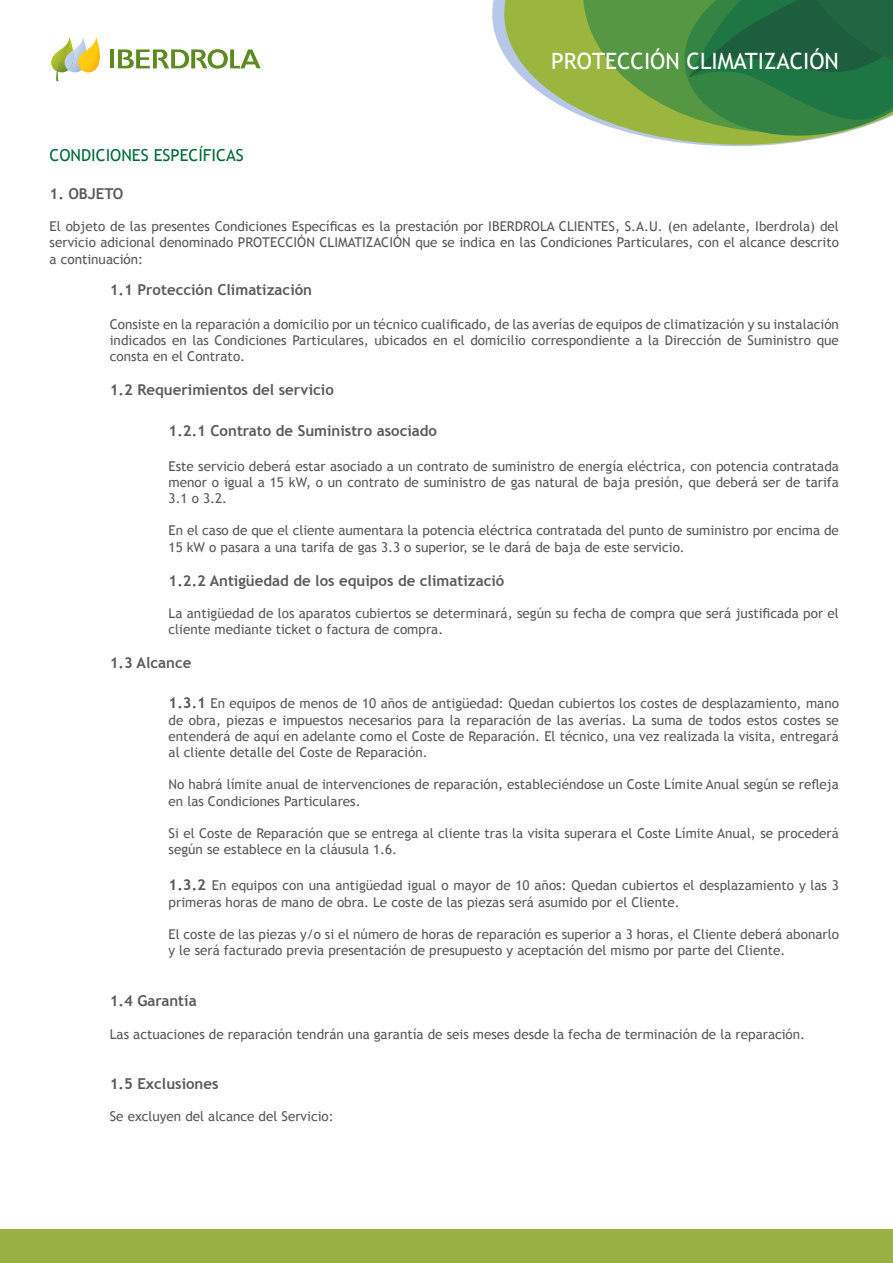
<style>
.page{position:relative;width:893px;height:1263px;background:#fff}
.page>*{position:absolute;margin:0;border:0;box-sizing:border-box;transform-origin:0 0}
.t1{font:22.5px "Trebuchet MS";color:#fff}
.t2{font:16.5px "Trebuchet MS";color:#006938}
.t3{font:700 15px "Trebuchet MS";color:#595a5c}
.t4{font:13.5px/16.2px "Trebuchet MS";color:#575756}
.s1{font-weight:700;font-size:15px}
</style>
<div class="page">
<svg style="left:492px;top:0;width:274px;height:146px"></svg>
<svg style="left:504px;top:0;width:79px;height:145px;fill:#9ab63f"></svg>
<svg style="left:583px;top:0;width:310px;height:145px;background:#508d4f"></svg>
<svg style="left:51px;top:37px;width:49px;height:44px"></svg>
<hr style="left:110px;top:49px;width:4px;height:19px;background:#5d8a1e">
<svg style="left:118px;top:49px;width:143px;height:20px"></svg>
<div style="left:0;top:1229px;width:893px;height:34px;background:#97b143"></div>
<h1 class="t1" style="left:551px;top:47px;width:289px">PROTECCIÓN CLIMATIZACIÓN</h1>
<p class="t2" style="left:50px;top:145px;width:196px">CONDICIONES ESPECÍFICAS</p>
<p class="t3" style="left:50px;top:184px;width:75px">1. OBJETO</p>
<p class="t4" style="left:50px;top:218px;width:791px;text-align:justify">El objeto de las presentes Condiciones Específicas es la prestación por IBERDROLA CLIENTES, S.A.U. (en adelante, Iberdrola) del servicio adicional denominado PROTECCIÓN CLIMATIZACIÓN que se indica en las Condiciones Particulares, con el alcance descrito a continuación:</p>
<p class="t3" style="left:110px;top:280px;width:204px">1.1 Protección Climatización</p>
<p class="t4" style="left:110px;top:316px;width:731px;text-align:justify">Consiste en la reparación a domicilio por un técnico cualificado, de las averías de equipos de climatización y su instalación indicados en las Condiciones Particulares, ubicados en el domicilio correspondiente a la Dirección de Suministro que consta en el Contrato.</p>
<p class="t3" style="left:110px;top:381px;width:226px">1.2 Requerimientos del servicio</p>
<p class="t3" style="left:169px;top:422px;width:270px">1.2.1 Contrato de Suministro asociado</p>
<p class="t4" style="left:169px;top:458px;width:672px;text-align:justify">Este servicio deberá estar asociado a un contrato de suministro de energía eléctrica, con potencia contratada menor o igual a 15 kW, o un contrato de suministro de gas natural de baja presión, que deberá ser de tarifa 3.1 o 3.2.</p>
<p class="t4" style="left:169px;top:523px;width:672px">En el caso de que el cliente aumentara la potencia eléctrica contratada del punto de suministro por encima de<br>15 kW o pasara a una tarifa de gas 3.3 o superior, se le dará de baja de este servicio.</p>
<p class="t3" style="left:169px;top:571px;width:337px">1.2.2 Antigüedad de los equipos de climatizació</p>
<p class="t4" style="left:169px;top:605px;width:672px">La antigüedad de los aparatos cubiertos se determinará, según su fecha de compra que será justificada por el cliente mediante ticket o factura de compra.</p>
<p class="t3" style="left:110px;top:653px;width:83px">1.3 Alcance</p>
<p class="t4" style="left:169px;top:696px;width:672px;text-align:justify"><span class="s1">1.3.1</span> En equipos de menos de 10 años de antigüedad: Quedan cubiertos los costes de desplazamiento, mano de obra, piezas e impuestos necesarios para la reparación de las averías. La suma de todos estos costes se entenderá de aquí en adelante como el Coste de Reparación. El técnico, una vez realizada la visita, entregará al cliente detalle del Coste de Reparación.</p>
<p class="t4" style="left:169px;top:777px;width:672px">No habrá límite anual de intervenciones de reparación, estableciéndose un Coste Límite Anual según se refleja en las Condiciones Particulares.</p>
<p class="t4" style="left:169px;top:825px;width:672px">Si el Coste de Reparación que se entrega al cliente tras la visita superara el Coste Límite Anual, se procederá según se establece en la cláusula 1.6.</p>
<p class="t4" style="left:169px;top:877px;width:672px"><span class="s1">1.3.2</span> En equipos con una antigüedad igual o mayor de 10 años: Quedan cubiertos el desplazamiento y las 3 primeras horas de mano de obra. Le coste de las piezas será asumido por el Cliente.</p>
<p class="t4" style="left:169px;top:926px;width:672px">El coste de las piezas y/o si el número de horas de reparación es superior a 3 horas, el Cliente deberá abonarlo y le será facturado previa presentación de presupuesto y aceptación del mismo por parte del Cliente.</p>
<p class="t3" style="left:110px;top:991px;width:88px">1.4 Garantía</p>
<p class="t4" style="left:110px;top:1026px;width:697px">Las actuaciones de reparación tendrán una garantía de seis meses desde la fecha de terminación de la reparación.</p>
<p class="t3" style="left:110px;top:1074px;width:110px">1.5 Exclusiones</p>
<p class="t4" style="left:110px;top:1109px;width:225px">Se excluyen del alcance del Servicio:</p>
</div>
